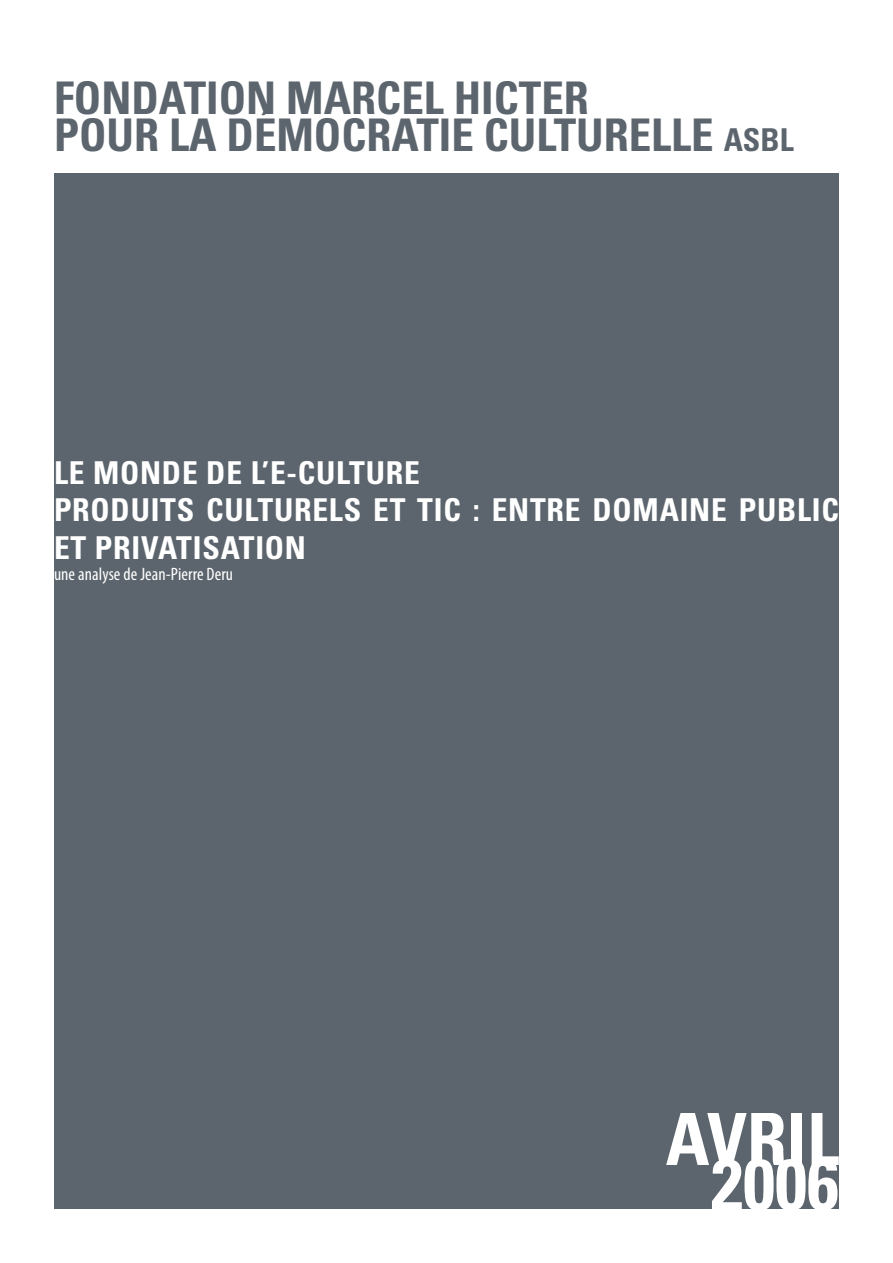
<style>
.page{position:relative;width:893px;height:1263px;background:#fff}
.page>*{position:absolute;margin:0;border:0;box-sizing:border-box;transform-origin:0 0}
.t1{font:700 condensed 72px "Univers";color:#fff}
.Titre_analyse_drapeau{font:700 condensed 45px "Univers";color:#5c656d}
.Titre_Analyse_Justif{font:700 condensed 31.5px/37.5px "Univers";letter-spacing:.025em;color:#fff}
.Signature{font:condensed 18px "Myriad Pro";letter-spacing:.005em;color:#fff}
.s1{font-size:31.5px}
</style>
<div class="page">
<div style="left:54px;top:173px;width:785px;height:1036px;background:#5c656d"></div>
<p class="Titre_analyse_drapeau" style="left:54px;top:70px;width:536px">FONDATION MARCEL HICTER</p>
<p class="Titre_analyse_drapeau" style="left:54px;top:107px;width:741px">POUR LA DÉMOCRATIE CULTURELLE <span class="s1">ASBL</span></p>
<p class="Titre_Analyse_Justif" style="left:54px;top:453px;width:367px">LE MONDE DE L’E-CULTURE</p>
<p class="Titre_Analyse_Justif" style="left:54px;top:491px;width:786px">PRODUITS CULTURELS ET TIC : ENTRE DOMAINE PUBLIC<br>ET PRIVATISATION</p>
<p class="Signature" style="left:54px;top:564px;width:181px">une analyse de Jean-Pierre Deru</p>
<p class="t1" style="left:666px;top:1095px;width:175px">AVRIL</p>
<p class="t1" style="left:711px;top:1140px;width:129px">2006</p>
</div>
